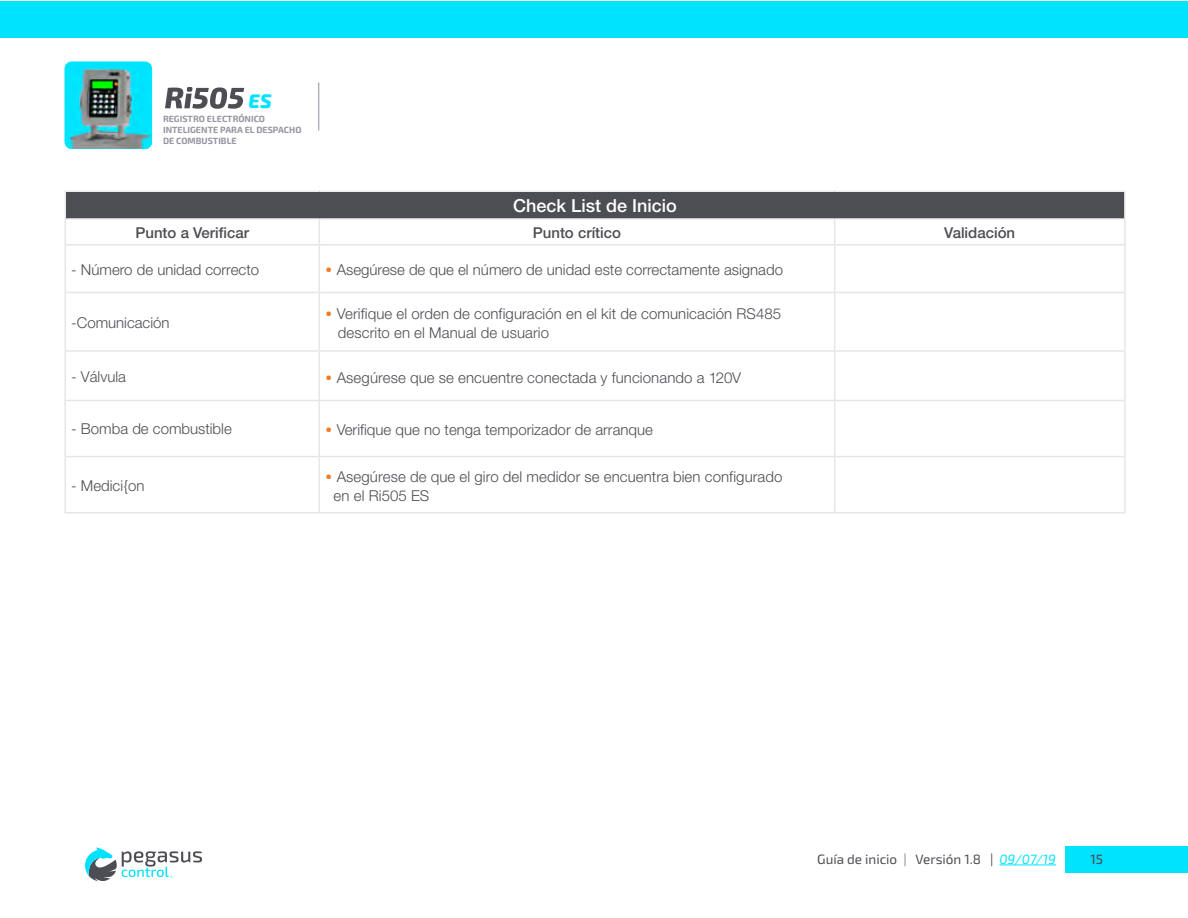
<style>
.page{position:relative;width:1188px;height:918px;background:#fff}
.page>*{position:absolute;margin:0;border:0;box-sizing:border-box;transform-origin:0 0}
.t1{font:italic 800 19.65px "Exo 2";color:#00e3ff}
.t2{font:500 18px "Helvetica Neue";color:#fff}
.t3{font:300 15px/19.5px "Helvetica Neue";color:#4d4d54}
.t4{font:500 15px "Helvetica Neue";color:#4d4d54}
.t5{font:13.5px "Exo 2";color:#4d4d54}
.t6{font:500 13.5px "Exo 2";color:#4d4d54}
.t7{font:700 9px/10.8px "Exo 2";color:#9696a2}
.s1{font-family:"Exo 2";font-weight:700;font-size:19.5px;color:#ee7c24}
.s2{color:#828287}
.s3{font-style:italic;color:#00e3ff}
</style>
<div class="page">
<div style="left:0;top:1px;width:1188px;height:36px;background:#00e3ff"></div>
<div style="left:1066px;top:846px;width:122px;height:27px;background:#00e3ff"></div>
<hr style="left:1000px;top:865px;width:56px;height:1px;background:#00e3ff">
<svg style="left:85px;top:847px;width:117px;height:34px"></svg>
<hr style="left:318px;top:82px;width:1px;height:48px;background:#9696a2">
<div style="left:64px;top:61px;width:88px;height:88px;background:#00e3ff;border-radius:7px"></div>
<img style="left:70px;top:69px;width:82px;height:80px">
<svg style="left:165px;top:87px;width:79px;height:22px"></svg>
<div style="left:65px;top:191px;width:1060px;height:28px;background:#4d4d54"></div>
<hr style="left:64px;top:220px;width:2px;height:24px;background:#e6e6e6">
<svg style="left:319px;top:220px;width:1px;height:24px"></svg>
<svg style="left:834px;top:220px;width:1px;height:24px"></svg>
<hr style="left:1124px;top:220px;width:2px;height:24px;background:#e6e6e6">
<hr style="left:64px;top:244px;width:255px;height:2px;background:#e6e6e6">
<hr style="left:64px;top:246px;width:2px;height:46px;background:#e6e6e6">
<hr style="left:319px;top:244px;width:516px;height:2px;background:#e6e6e6">
<hr style="left:319px;top:246px;width:1px;height:46px;background:#e6e6e6">
<hr style="left:835px;top:244px;width:291px;height:2px;background:#e6e6e6">
<hr style="left:834px;top:246px;width:1px;height:46px;background:#e6e6e6">
<hr style="left:1124px;top:246px;width:2px;height:46px;background:#e6e6e6">
<hr style="left:64px;top:292px;width:255px;height:1px;background:#e6e6e6">
<hr style="left:64px;top:293px;width:2px;height:57px;background:#e6e6e6">
<hr style="left:319px;top:292px;width:516px;height:1px;background:#e6e6e6">
<hr style="left:319px;top:293px;width:1px;height:57px;background:#e6e6e6">
<hr style="left:835px;top:292px;width:291px;height:1px;background:#e6e6e6">
<hr style="left:834px;top:293px;width:1px;height:57px;background:#e6e6e6">
<hr style="left:1124px;top:293px;width:2px;height:57px;background:#e6e6e6">
<hr style="left:64px;top:350px;width:255px;height:2px;background:#e6e6e6">
<hr style="left:64px;top:352px;width:2px;height:48px;background:#e6e6e6">
<hr style="left:319px;top:350px;width:516px;height:2px;background:#e6e6e6">
<hr style="left:319px;top:352px;width:1px;height:48px;background:#e6e6e6">
<hr style="left:835px;top:350px;width:291px;height:2px;background:#e6e6e6">
<hr style="left:834px;top:352px;width:1px;height:48px;background:#e6e6e6">
<hr style="left:1124px;top:352px;width:2px;height:48px;background:#e6e6e6">
<hr style="left:64px;top:400px;width:255px;height:1px;background:#e6e6e6">
<hr style="left:64px;top:401px;width:2px;height:55px;background:#e6e6e6">
<hr style="left:319px;top:400px;width:516px;height:1px;background:#e6e6e6">
<hr style="left:319px;top:401px;width:1px;height:55px;background:#e6e6e6">
<hr style="left:835px;top:400px;width:291px;height:1px;background:#e6e6e6">
<hr style="left:834px;top:401px;width:1px;height:55px;background:#e6e6e6">
<hr style="left:1124px;top:401px;width:2px;height:55px;background:#e6e6e6">
<hr style="left:64px;top:456px;width:255px;height:1px;background:#e6e6e6">
<hr style="left:64px;top:457px;width:2px;height:55px;background:#e6e6e6">
<hr style="left:319px;top:456px;width:516px;height:1px;background:#e6e6e6">
<hr style="left:319px;top:457px;width:1px;height:55px;background:#e6e6e6">
<hr style="left:835px;top:456px;width:291px;height:1px;background:#e6e6e6">
<hr style="left:834px;top:457px;width:1px;height:55px;background:#e6e6e6">
<hr style="left:1124px;top:457px;width:2px;height:55px;background:#e6e6e6">
<hr style="left:64px;top:512px;width:255px;height:1px;background:#e6e6e6">
<hr style="left:319px;top:512px;width:516px;height:1px;background:#e6e6e6">
<hr style="left:835px;top:512px;width:291px;height:1px;background:#e6e6e6">
<hr style="left:64px;top:190px;width:255px;height:2px;background:#ededee">
<hr style="left:64px;top:192px;width:2px;height:26px;background:#ededee">
<hr style="left:319px;top:190px;width:516px;height:2px;background:#ededee">
<hr style="left:835px;top:190px;width:291px;height:2px;background:#ededee">
<hr style="left:1124px;top:192px;width:2px;height:26px;background:#ededee">
<hr style="left:64px;top:218px;width:255px;height:2px;background:#ededee">
<hr style="left:319px;top:218px;width:516px;height:2px;background:#ededee">
<hr style="left:835px;top:218px;width:291px;height:2px;background:#ededee">
<h1 class="t1" style="left:248px;top:86px;width:25px">ES</h1>
<p class="t7" style="left:163px;top:113px;width:140px">REGISTRO ELECTRÓNICO<br>INTELIGENTE PARA EL DESPACHO<br>DE COMBUSTIBLE</p>
<p class="t2" style="left:513px;top:195px;width:165px">Check List de Inicio</p>
<p class="t4" style="left:135px;top:223px;width:115px">Punto a Verificar</p>
<p class="t4" style="left:533px;top:223px;width:90px">Punto crítico</p>
<p class="t4" style="left:944px;top:223px;width:72px">Validación</p>
<p class="t3" style="left:71px;top:259px;width:189px">- Número de unidad correcto</p>
<p class="t3" style="left:325px;top:260px;width:459px"><span class="s1">•</span> Asegúrese de que el número de unidad este correctamente asignado</p>
<p class="t3" style="left:71px;top:312px;width:100px">-Comunicación</p>
<p class="t3" style="left:338px;top:303px;width:445px;text-indent:-13px"><span class="s1">•</span> Verifique el orden de configuración en el kit de comunicación RS485 descrito en el Manual de usuario</p>
<p class="t3" style="left:71px;top:366px;width:56px">- Válvula</p>
<p class="t3" style="left:325px;top:367px;width:417px"><span class="s1">•</span> Asegúrese que se encuentre conectada y funcionando a 120V</p>
<p class="t3" style="left:71px;top:419px;width:162px">- Bomba de combustible</p>
<p class="t3" style="left:325px;top:420px;width:329px"><span class="s1">•</span> Verifique que no tenga temporizador de arranque</p>
<p class="t3" style="left:71px;top:475px;width:75px">- Medici{on</p>
<p class="t3" style="left:334px;top:466px;width:450px;text-indent:-8px"><span class="s1">•</span> Asegúrese de que el giro del medidor se encuentra bien configurado en el Ri505 ES</p>
<p class="t5" style="left:817px;top:851px;width:240px">Guía de inicio <span class="s2">|</span> Versión 1.8 | <span class="s3">09/07/19</span></p>
<p class="t6" style="left:1090px;top:849px;width:14px">15</p>
</div>
